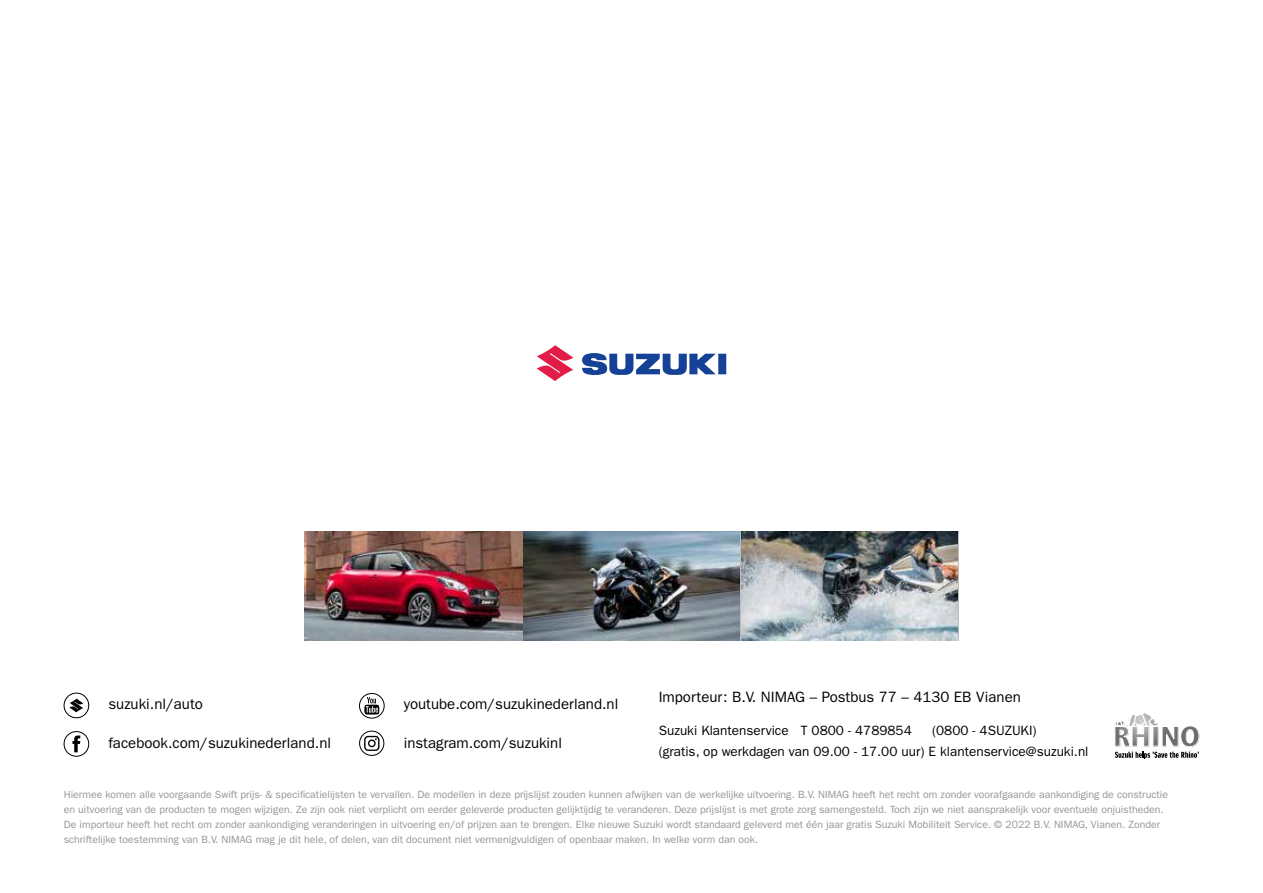
<style>
.page{position:relative;width:1263px;height:893px;background:#fff}
.page>*{position:absolute;margin:0;border:0;box-sizing:border-box;transform-origin:0 0}
.t1{font:15px "ITC Franklin Gothic Std";color:#000}
.t2{font:13.5px/21px "ITC Franklin Gothic Std";color:#000}
.t3{font:10.5px/15px "ITC Franklin Gothic Std";color:#939597}
</style>
<div class="page">
<svg style="left:1114px;top:713px;width:85px;height:46px"></svg>
<div style="left:64px;top:693px;width:25px;height:25px;border:1px solid #000;border-radius:50%"></div>
<svg style="left:69px;top:698px;width:14px;height:14px"></svg>
<div style="left:64px;top:731px;width:25px;height:25px;border:1px solid #000;border-radius:50%"></div>
<svg style="left:72px;top:735px;width:8px;height:17px"></svg>
<div style="left:359px;top:693px;width:25px;height:25px;border:1px solid #000;border-radius:50%"></div>
<svg style="left:364px;top:697px;width:15px;height:17px"></svg>
<div style="left:359px;top:731px;width:25px;height:25px;border:1px solid #000;border-radius:50%"></div>
<svg style="left:364px;top:736px;width:15px;height:15px"></svg>
<img style="left:304px;top:531px;width:436px;height:109px">
<img style="left:740px;top:531px;width:219px;height:109px">
<div style="left:718px;top:354px;width:8px;height:20px;background:#154296"></div>
<svg style="left:582px;top:353px;width:134px;height:22px"></svg>
<svg style="left:537px;top:345px;width:36px;height:36px"></svg>
<h1 class="t1" style="left:108px;top:695px;width:96px">suzuki.nl/auto</h1>
<h1 class="t1" style="left:108px;top:734px;width:224px">facebook.com/suzukinederland.nl</h1>
<h1 class="t1" style="left:404px;top:695px;width:216px">youtube.com/suzukinederland.nl</h1>
<h1 class="t1" style="left:404px;top:734px;width:160px">instagram.com/suzukinl</h1>
<h1 class="t1" style="left:659px;top:688px;width:364px">Importeur: B.V. NIMAG – Postbus 77 – 4130 EB Vianen</h1>
<p class="t2" style="left:659px;top:720px;width:255px">Suzuki Klantenservice T 0800 - 4789854</p>
<p class="t2" style="left:659px;top:720px;width:431px;text-indent:273px">(0800 - 4SUZUKI)<br>(gratis, op werkdagen van 09.00 - 17.00 uur) E klantenservice@suzuki.nl</p>
<p class="t3" style="left:64px;top:787px;width:1106px">Hiermee komen alle voorgaande Swift prijs- &amp; specificatielijsten te vervallen. De modellen in deze prijslijst zouden kunnen afwijken van de werkelijke uitvoering. B.V. NIMAG heeft het recht om zonder voorafgaande aankondiging de constructie en uitvoering van de producten te mogen wijzigen. Ze zijn ook niet verplicht om eerder geleverde producten gelijktijdig te veranderen. Deze prijslijst is met grote zorg samengesteld. Toch zijn we niet aansprakelijk voor eventuele onjuistheden.<br>De importeur heeft het recht om zonder aankondiging veranderingen in uitvoering en/of prijzen aan te brengen. Elke nieuwe Suzuki wordt standaard geleverd met één jaar gratis Suzuki Mobiliteit Service. © 2022 B.V. NIMAG, Vianen. Zonder schriftelijke toestemming van B.V. NIMAG mag je dit hele, of delen, van dit document niet vermenigvuldigen of openbaar maken. In welke vorm dan ook.</p>
</div>
